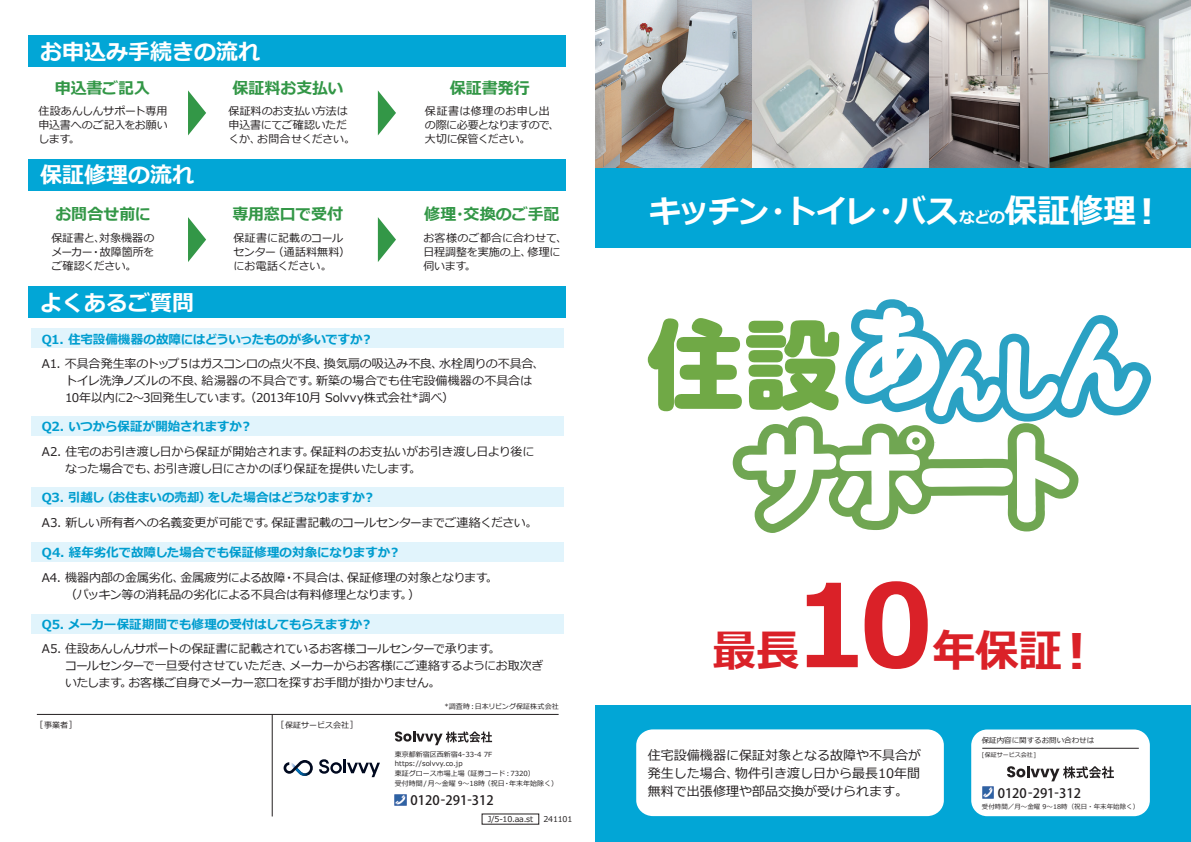
<style>
.page{position:relative;width:1191px;height:842px;background:#fff}
.page>*{position:absolute;margin:0;border:0;box-sizing:border-box;transform-origin:0 0}
.t1{font:700 114.5px "Meiryo";color:#da2128;scale:.95 1}
.t2{font:700 43.6px "Meiryo";color:#da2128}
.t3{font:700 31.7px "Meiryo";letter-spacing:-.075em;color:#fff}
.t4{font:700 22px "Meiryo";color:#fff}
.t5{font:700 16px "Meiryo";letter-spacing:-.005em;color:#339747}
.t6{font:13px/18px "Meiryo";color:#231f20;text-align:justify}
.t7{font:500 13px "Koz Go Pro";color:#231f20}
.t8{font:700 12.5px "Meiryo";letter-spacing:-.01em;color:#009dcf}
.t9{font:12px/17px "Meiryo";letter-spacing:-.025em;color:#231f20}
.t10{font:11px/14px "Meiryo";letter-spacing:-.015em;color:#231f20}
.t11{font:11px/14px "Meiryo";letter-spacing:.005em;color:#231f20}
.t12{font:8px "Meiryo";color:#231f20}
.t13{font:7.5px "Meiryo";color:#231f20}
.t14{font:7px/9px "Meiryo";color:#231f20}
.t15{font:6.5px "Meiryo";color:#231f20}
.t16{font:6px "Meiryo";color:#231f20}
.s1{font-size:15.9px}
.s2{font-size:32.8px}
.s3{font-size:35px}
.s4{font-size:49px}
</style>
<div class="page">
<div style="left:595px;top:705px;width:596px;height:137px;background:#02a6d6"></div>
<img style="left:595px;top:0;width:448px;height:168px">
<img style="left:1043px;top:0;width:148px;height:168px">
<div style="left:595px;top:168px;width:596px;height:80px;background:#02a6d6"></div>
<div style="left:636px;top:729px;width:308px;height:87px;background:#fff;border-radius:16px"></div>
<svg style="left:647px;top:299px;width:504px;height:234px"></svg>
<div style="left:28px;top:159px;width:537px;height:31px;background:#02a6d6"></div>
<div style="left:28px;top:286px;width:537px;height:31px;background:#02a6d6"></div>
<div style="left:31px;top:329px;width:532px;height:19px;background:#e1f4fc"></div>
<div style="left:31px;top:417px;width:532px;height:19px;background:#e1f4fc"></div>
<div style="left:31px;top:488px;width:532px;height:19px;background:#e1f4fc"></div>
<div style="left:31px;top:542px;width:532px;height:19px;background:#e1f4fc"></div>
<div style="left:31px;top:614px;width:532px;height:19px;background:#e1f4fc"></div>
<svg style="left:378px;top:217px;width:18px;height:45px"></svg>
<svg style="left:188px;top:217px;width:18px;height:45px"></svg>
<svg style="left:378px;top:90px;width:18px;height:45px"></svg>
<svg style="left:188px;top:90px;width:18px;height:45px"></svg>
<div style="left:28px;top:36px;width:537px;height:31px;background:#02a6d6"></div>
<div style="left:971px;top:729px;width:178px;height:87px;background:#fff;border-radius:16px"></div>
<hr style="left:982px;top:748px;width:156px;height:1px;background:#231f20">
<svg style="left:982px;top:787px;width:11px;height:11px"></svg>
<svg style="left:1007px;top:766px;width:107px;height:15px"></svg>
<hr style="left:37px;top:714px;width:521px;height:1px;background:#231f20">
<svg style="left:395px;top:794px;width:11px;height:12px"></svg>
<hr style="left:272px;top:714px;width:1px;height:102px;background:#231f20">
<svg style="left:395px;top:731px;width:97px;height:14px"></svg>
<svg style="left:319px;top:759px;width:61px;height:18px"></svg>
<svg style="left:283px;top:760px;width:30px;height:16px"></svg>
<h3 class="t4" style="left:40px;top:36px;width:222px">お申込み手続きの流れ</h3>
<h3 class="t5" style="left:55px;top:76px;width:97px">申込書ご記入</h3>
<h3 class="t5" style="left:232px;top:76px;width:112px">保証料お支払い</h3>
<h3 class="t5" style="left:450px;top:76px;width:82px">保証書発行</h3>
<p class="t10" style="left:38px;top:104px;width:131px;text-align:justify">住設あんしんサポート専用申込書へのご記入をお願いします。</p>
<p class="t10" style="left:425px;top:104px;width:136px">保証書は修理のお申し出の際に必要となりますので、大切に保管ください。</p>
<p class="t10" style="left:228px;top:104px;width:128px">保証料のお支払い方法は申込書にてご確認いただくか、お問合せください。</p>
<h3 class="t4" style="left:40px;top:160px;width:156px">保証修理の流れ</h3>
<h3 class="t5" style="left:55px;top:203px;width:97px">お問合せ前に</h3>
<p class="t10" style="left:51px;top:231px;width:105px;text-align:justify">保証書と、対象機器のメーカー・故障箇所をご確認ください。</p>
<h3 class="t4" style="left:40px;top:287px;width:156px">よくあるご質問</h3>
<h3 class="t5" style="left:232px;top:203px;width:112px">専用窓口で受付</h3>
<p class="t11" style="left:233px;top:231px;width:118px">保証書に記載のコールセンター（通話料無料）にお電話ください。</p>
<p class="t8" style="left:42px;top:330px;width:333px">Q1. 住宅設備機器の故障にはどういったものが多いですか︖</p>
<h3 class="t5" style="left:424px;top:203px;width:137px">修理・交換のご手配</h3>
<p class="t10" style="left:423px;top:231px;width:145px">お客様のご都合に合わせて、日程調整を実施の上、修理に伺います。</p>
<p class="t9" style="left:65px;top:356px;width:481px;text-indent:-23px">A1. 不具合発生率のトップ５はガスコンロの点火不良、換気扇の吸込み不良、水栓周りの不具合、トイレ洗浄ノズルの不良、給湯器の不具合です。新築の場合でも住宅設備機器の不具合は<br>10年以内に2～3回発生しています。（2013年10月 Solvvy株式会社*調べ）</p>
<p class="t8" style="left:42px;top:418px;width:212px">Q2. いつから保証が開始されますか︖</p>
<p class="t9" style="left:65px;top:444px;width:471px;text-indent:-23px">A2. 住宅のお引き渡し日から保証が開始されます。保証料のお支払いがお引き渡し日より後になった場合でも、お引き渡し日にさかのぼり保証を提供いたします。</p>
<p class="t8" style="left:42px;top:489px;width:335px">Q3. 引越し（お住まいの売却）をした場合はどうなりますか︖</p>
<p class="t9" style="left:42px;top:515px;width:497px">A3. 新しい所有者への名義変更が可能です。保証書記載のコールセンターまでご連絡ください。</p>
<p class="t8" style="left:42px;top:543px;width:360px">Q4. 経年劣化で故障した場合でも保証修理の対象になりますか︖</p>
<p class="t9" style="left:65px;top:570px;width:434px;text-indent:-23px">A4. 機器内部の金属劣化、金属疲労による故障・不具合は、保証修理の対象となります。（パッキン等の消耗品の劣化による不具合は有料修理となります。）</p>
<p class="t8" style="left:42px;top:615px;width:332px">Q5. メーカー保証期間でも修理の受付はしてもらえますか︖</p>
<p class="t9" style="left:65px;top:641px;width:480px;text-indent:-23px">A5. 住設あんしんサポートの保証書に記載されているお客様コールセンターで承ります。<br>コールセンターで一旦受付させていただき、メーカーからお客様にご連絡するようにお取次ぎいたします。お客様ご自身でメーカー窓口を探すお手間が掛かりません。</p>
<p class="t12" style="left:40px;top:719px;width:34px">[事業者]</p>
<p class="t12" style="left:281px;top:719px;width:74px">[保証サービス会社]</p>
<p class="t14" style="left:444px;top:702px;width:116px">*調査時︓日本リビング保証株式会社</p>
<p class="t14" style="left:395px;top:751px;width:99px">東京都新宿区西新宿4-33-4 7F https://solvvy.co.jp</p>
<p class="t14" style="left:395px;top:769px;width:165px;line-height:10px">東証グロース市場上場（証券コード︓7320）<br>受付時間/月～金曜 9～18時（祝日・年末年始除く）</p>
<p class="t7" style="left:410px;top:792px;width:85px">0120-291-312</p>
<p class="t12" style="left:488px;top:814px;width:47px">J/5-10.aa.st</p>
<p class="t12" style="left:543px;top:814px;width:30px">241101</p>
<h3 class="t3" style="left:649px;top:189px;width:517px">キッチン・トイレ・バス<span class="s1">などの</span><span class="s2">保証修理</span><span class="s3">︕</span></h3>
<h2 class="t2" style="left:712px;top:621px;width:89px">最長</h2>
<h1 class="t1" style="left:793px;top:545px;width:149px">10</h1>
<h2 class="t2" style="left:932px;top:621px;width:170px">年保証<span class="s4">︕</span></h2>
<p class="t13" style="left:981px;top:735px;width:114px">保証内容に関するお問い合わせは</p>
<p class="t6" style="left:648px;top:747px;width:274px">住宅設備機器に保証対象となる故障や不具合が発生した場合、物件引き渡し日から最長10年間無料で出張修理や部品交換が受けられます。</p>
<p class="t16" style="left:981px;top:751px;width:56px">[保証サービス会社]</p>
<p class="t7" style="left:997px;top:785px;width:85px">0120-291-312</p>
<p class="t15" style="left:981px;top:802px;width:159px">受付時間／月～金曜 9～18時（祝日・年末年始除く）</p>
</div>
